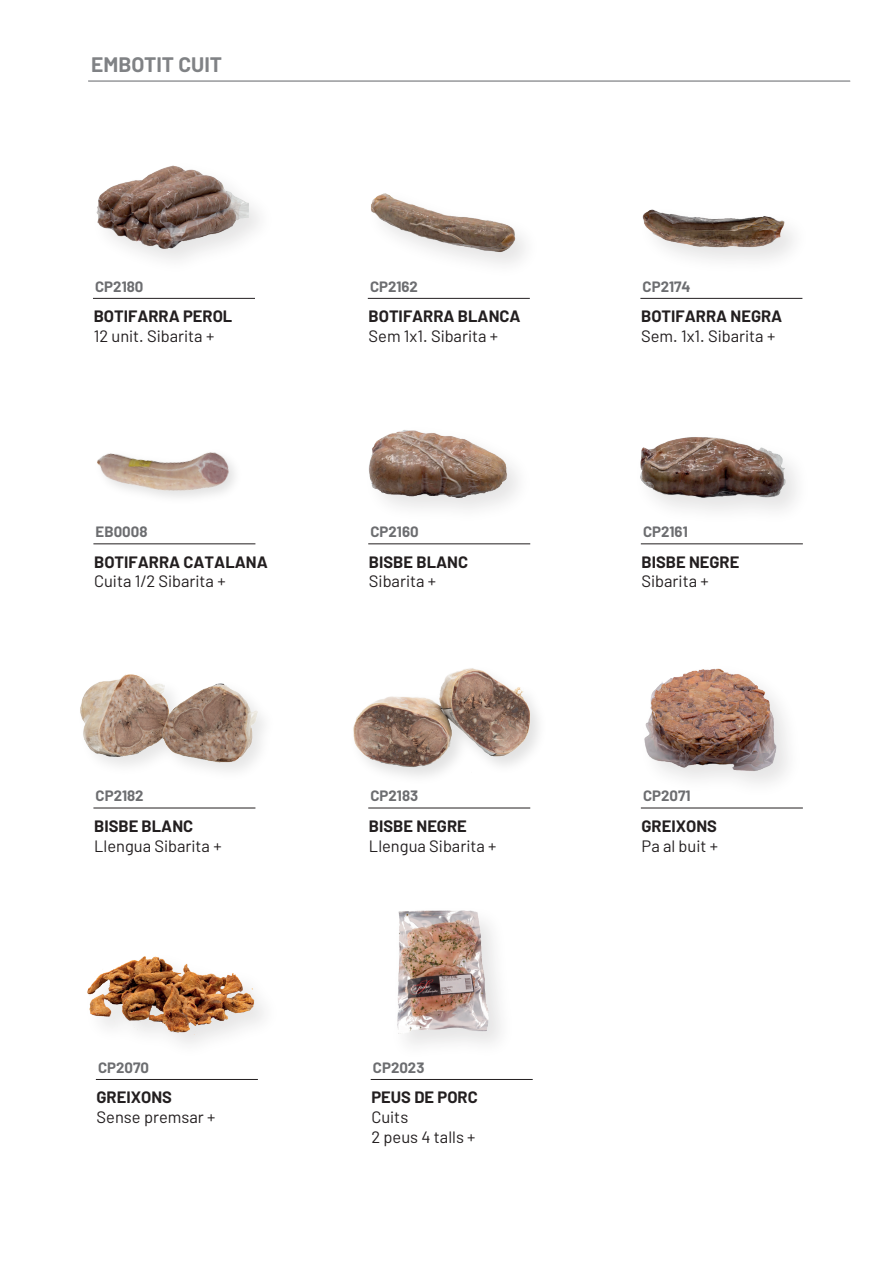
<style>
.page{position:relative;width:893px;height:1263px;background:#fff}
.page>*{position:absolute;margin:0;border:0;box-sizing:border-box;transform-origin:0 0}
.t1{font:700 21px "Barlow";color:#808285}
.t2{font:16.5px/19.8px "Barlow";color:#231f20}
.t3{font:700 16.5px "Barlow";color:#231f20}
.t4{font:700 15px "Barlow";color:#6c6d70}
</style>
<div class="page">
<hr style="left:88px;top:80px;width:762px;height:2px;background:#808285">
<hr style="left:93px;top:298px;width:162px;height:1px;background:#231f20">
<hr style="left:368px;top:298px;width:162px;height:1px;background:#231f20">
<hr style="left:640px;top:298px;width:162px;height:1px;background:#231f20">
<img style="left:143px;top:202px;width:116px;height:58px">
<img style="left:96px;top:165px;width:152px;height:87px">
<img style="left:370px;top:193px;width:149px;height:62px">
<img style="left:642px;top:209px;width:143px;height:44px">
<hr style="left:93px;top:544px;width:162px;height:1px;background:#231f20">
<hr style="left:368px;top:544px;width:162px;height:1px;background:#231f20">
<hr style="left:641px;top:544px;width:162px;height:1px;background:#231f20">
<img style="left:97px;top:452px;width:138px;height:46px">
<img style="left:368px;top:429px;width:141px;height:72px">
<img style="left:640px;top:436px;width:149px;height:65px">
<hr style="left:93px;top:808px;width:162px;height:1px;background:#231f20">
<hr style="left:368px;top:808px;width:162px;height:1px;background:#231f20">
<hr style="left:641px;top:808px;width:162px;height:1px;background:#231f20">
<img style="left:80px;top:674px;width:181px;height:91px">
<img style="left:353px;top:668px;width:182px;height:104px">
<img style="left:644px;top:668px;width:135px;height:105px">
<hr style="left:96px;top:1079px;width:162px;height:1px;background:#231f20">
<hr style="left:371px;top:1079px;width:162px;height:1px;background:#231f20">
<img style="left:87px;top:956px;width:171px;height:78px">
<img style="left:397px;top:910px;width:95px;height:127px">
<p class="t1" style="left:91px;top:51px;width:132px">EMBOTIT CUIT</p>
<p class="t4" style="left:95px;top:277px;width:50px">CP2180</p>
<p class="t3" style="left:94px;top:306px;width:140px">BOTIFARRA PEROL</p>
<p class="t2" style="left:94px;top:326px;width:122px">12 unit. Sibarita +</p>
<p class="t4" style="left:96px;top:522px;width:53px">EB0008</p>
<p class="t3" style="left:94px;top:551px;width:175px">BOTIFARRA CATALANA</p>
<p class="t2" style="left:94px;top:571px;width:133px">Cuita 1/2 Sibarita +</p>
<p class="t4" style="left:96px;top:786px;width:50px">CP2182</p>
<p class="t3" style="left:94px;top:815px;width:101px">BISBE BLANC</p>
<p class="t2" style="left:94px;top:835px;width:129px">Llengua Sibarita +</p>
<p class="t4" style="left:98px;top:1058px;width:53px">CP2070</p>
<p class="t3" style="left:97px;top:1087px;width:77px">GREIXONS</p>
<p class="t2" style="left:97px;top:1107px;width:120px">Sense premsar +</p>
<p class="t4" style="left:370px;top:277px;width:50px">CP2162</p>
<p class="t3" style="left:368px;top:306px;width:154px">BOTIFARRA BLANCA</p>
<p class="t2" style="left:368px;top:326px;width:131px">Sem 1x1. Sibarita +</p>
<p class="t4" style="left:370px;top:522px;width:50px">CP2160</p>
<p class="t3" style="left:369px;top:551px;width:101px">BISBE BLANC</p>
<p class="t2" style="left:369px;top:571px;width:69px">Sibarita +</p>
<p class="t4" style="left:370px;top:786px;width:49px">CP2183</p>
<p class="t3" style="left:369px;top:815px;width:99px">BISBE NEGRE</p>
<p class="t2" style="left:369px;top:835px;width:129px">Llengua Sibarita +</p>
<p class="t4" style="left:373px;top:1058px;width:53px">CP2023</p>
<p class="t3" style="left:371px;top:1087px;width:108px">PEUS DE PORC</p>
<p class="t2" style="left:371px;top:1107px;width:106px">Cuits<br>2 peus 4 talls +</p>
<p class="t4" style="left:643px;top:277px;width:50px">CP2174</p>
<p class="t3" style="left:641px;top:306px;width:143px">BOTIFARRA NEGRA</p>
<p class="t2" style="left:641px;top:326px;width:136px">Sem. 1x1. Sibarita +</p>
<p class="t4" style="left:643px;top:522px;width:46px">CP2161</p>
<p class="t3" style="left:642px;top:551px;width:99px">BISBE NEGRE</p>
<p class="t2" style="left:642px;top:571px;width:69px">Sibarita +</p>
<p class="t4" style="left:643px;top:786px;width:49px">CP2071</p>
<p class="t3" style="left:642px;top:815px;width:77px">GREIXONS</p>
<p class="t2" style="left:642px;top:835px;width:78px">Pa al buit +</p>
</div>
